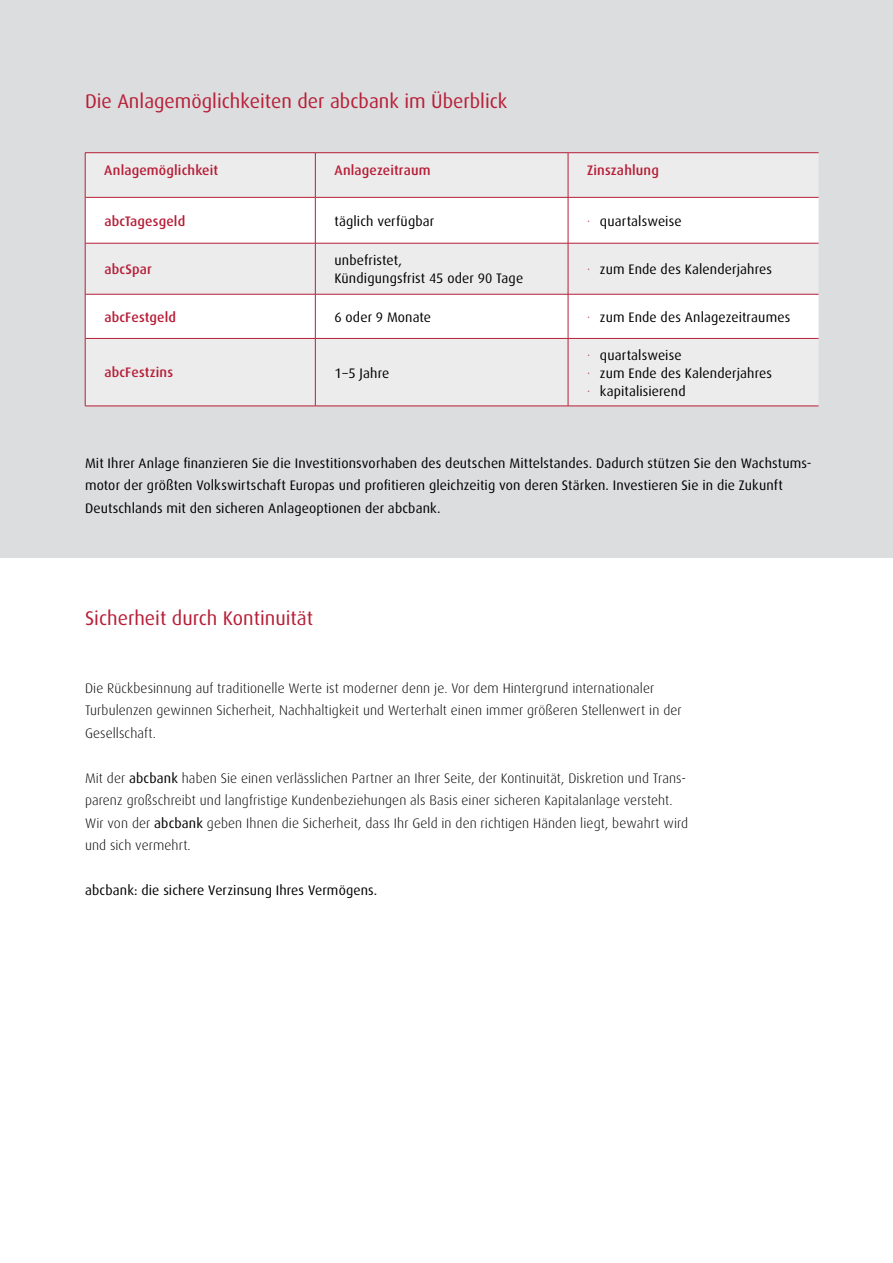
<style>
.page{position:relative;width:893px;height:1263px;background:#fff}
.page>*{position:absolute;margin:0;border:0;box-sizing:border-box;transform-origin:0 0}
.t1{font:19.8px "Dax";color:#b71f38}
.t2{font:13.8px/18px "Dax";letter-spacing:.01em;color:#000}
.t3{font:300 13.8px/22.5px "Dax";letter-spacing:.005em;color:#000}
.t4{font:500 13.8px "Dax";letter-spacing:.01em;color:#b71f38}
.s1{font-weight:300;color:#b71f38}
.s2{font-weight:400}
</style>
<div class="page">
<div style="left:0;top:0;width:893px;height:558px;background:#dcddde"></div>
<div style="left:86px;top:153px;width:733px;height:253px;background:#ececed"></div>
<svg style="left:86px;top:198px;width:733px;height:140px;fill:#fff"></svg>
<hr style="left:85px;top:152px;width:230px;height:1px;background:#b71f38">
<hr style="left:85px;top:153px;width:1px;height:44px;background:#b71f38">
<hr style="left:315px;top:152px;width:253px;height:1px;background:#b71f38">
<hr style="left:568px;top:152px;width:251px;height:1px;background:#b71f38">
<hr style="left:315px;top:153px;width:1px;height:44px;background:#b71f38">
<hr style="left:568px;top:153px;width:1px;height:44px;background:#b71f38">
<hr style="left:85px;top:243px;width:230px;height:1px;background:#b71f38">
<hr style="left:85px;top:294px;width:230px;height:1px;background:#b71f38">
<hr style="left:315px;top:339px;width:1px;height:67px;background:#b71f38">
<hr style="left:568px;top:339px;width:1px;height:67px;background:#b71f38">
<hr style="left:85px;top:406px;width:230px;height:1px;background:#b71f38">
<hr style="left:85px;top:243px;width:1px;height:51px;background:#b71f38">
<hr style="left:85px;top:338px;width:1px;height:68px;background:#b71f38">
<hr style="left:85px;top:197px;width:230px;height:1px;background:#b71f38">
<hr style="left:315px;top:197px;width:253px;height:1px;background:#b71f38">
<hr style="left:315px;top:198px;width:1px;height:45px;background:#b71f38">
<hr style="left:568px;top:197px;width:251px;height:1px;background:#b71f38">
<hr style="left:568px;top:198px;width:1px;height:45px;background:#b71f38">
<hr style="left:85px;top:197px;width:1px;height:46px;background:#b71f38">
<hr style="left:315px;top:243px;width:253px;height:1px;background:#b71f38">
<hr style="left:315px;top:243px;width:1px;height:51px;background:#b71f38">
<hr style="left:568px;top:243px;width:251px;height:1px;background:#b71f38">
<hr style="left:568px;top:243px;width:1px;height:51px;background:#b71f38">
<hr style="left:315px;top:294px;width:253px;height:1px;background:#b71f38">
<hr style="left:315px;top:294px;width:1px;height:44px;background:#b71f38">
<hr style="left:568px;top:294px;width:251px;height:1px;background:#b71f38">
<hr style="left:568px;top:294px;width:1px;height:44px;background:#b71f38">
<hr style="left:85px;top:338px;width:230px;height:1px;background:#b71f38">
<hr style="left:315px;top:338px;width:253px;height:1px;background:#b71f38">
<hr style="left:568px;top:338px;width:251px;height:1px;background:#b71f38">
<hr style="left:315px;top:406px;width:253px;height:1px;background:#b71f38">
<hr style="left:568px;top:406px;width:251px;height:1px;background:#b71f38">
<hr style="left:85px;top:294px;width:1px;height:44px;background:#b71f38">
<h1 class="t1" style="left:85px;top:90px;width:424px">Die Anlagemöglichkeiten der abcbank im Überblick</h1>
<p class="t4" style="left:104px;top:163px;width:115px">Anlagemöglichkeit</p>
<p class="t4" style="left:334px;top:163px;width:98px">Anlagezeitraum</p>
<p class="t4" style="left:587px;top:163px;width:73px">Zinszahlung</p>
<p class="t4" style="left:104px;top:213px;width:82px">abcTagesgeld</p>
<p class="t2" style="left:334px;top:212px;width:101px">täglich verfügbar</p>
<p class="t2" style="left:587px;top:212px;width:96px"><span class="s1">·</span> quartalsweise</p>
<p class="t4" style="left:104px;top:262px;width:49px">abcSpar</p>
<p class="t2" style="left:334px;top:251px;width:190px">unbefristet,<br>Kündigungsfrist 45 oder 90 Tage</p>
<p class="t2" style="left:587px;top:260px;width:186px"><span class="s1">·</span> zum Ende des Kalenderjahres</p>
<p class="t4" style="left:104px;top:309px;width:73px">abcFestgeld</p>
<p class="t2" style="left:334px;top:308px;width:98px">6 oder 9 Monate</p>
<p class="t2" style="left:587px;top:308px;width:205px"><span class="s1">·</span> zum Ende des Anlagezeitraumes</p>
<p class="t4" style="left:104px;top:365px;width:70px">abcFestzins</p>
<p class="t2" style="left:334px;top:364px;width:56px">1–5 Jahre</p>
<p class="t2" style="left:587px;top:346px;width:186px"><span class="s1">·</span> quartalsweise<br><span class="s1">·</span> zum Ende des Kalenderjahres <span class="s1">·</span> kapitalisierend</p>
<p class="t2" style="left:85px;top:452px;width:728px;line-height:22.5px">Mit Ihrer Anlage finanzieren Sie die Investitionsvorhaben des deutschen Mittelstandes. Dadurch stützen Sie den Wachstums&shy;motor der größten Volkswirtschaft Europas und profitieren gleichzeitig von deren Stärken. Investieren Sie in die Zukunft<br>Deutschlands mit den sicheren Anlageoptionen der abcbank.</p>
<h1 class="t1" style="left:85px;top:607px;width:229px">Sicherheit durch Kontinuität</h1>
<p class="t3" style="left:85px;top:677px;width:598px">Die Rückbesinnung auf traditionelle Werte ist moderner denn je. Vor dem Hintergrund internationaler<br>Turbulenzen gewinnen Sicherheit, Nachhaltigkeit und Werterhalt einen immer größeren Stellenwert in der<br>Gesellschaft.</p>
<p class="t3" style="left:85px;top:767px;width:604px">Mit der <span class="s2">abcbank</span> haben Sie einen verlässlichen Partner an Ihrer Seite, der Kontinuität, Diskretion und Trans&shy;parenz großschreibt und langfristige Kundenbeziehungen als Basis einer sicheren Kapitalanlage versteht.<br>Wir von der <span class="s2">abcbank</span> geben Ihnen die Sicherheit, dass Ihr Geld in den richtigen Händen liegt, bewahrt wird und sich vermehrt.</p>
<p class="t2" style="left:85px;top:881px;width:294px">abcbank: die sichere Verzinsung Ihres Vermögens.</p>
</div>
